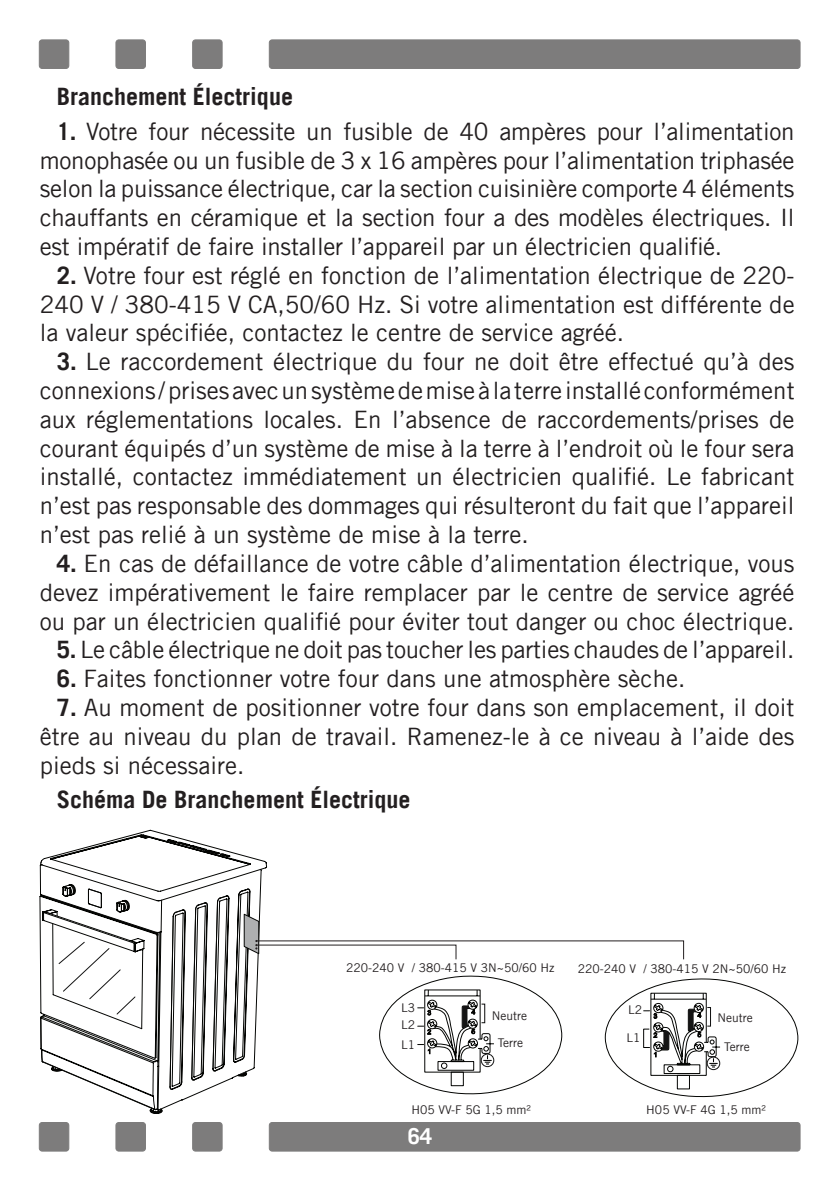
<style>
.page{position:relative;width:840px;height:1191px;background:#fff}
.page>*{position:absolute;margin:0;border:0;box-sizing:border-box;transform-origin:0 0}
.t1{font:24px/28.8px "Trade Gothic";color:#231f20;text-align:justify}
.t2{font:700 24px "Trade Gothic";color:#231f20}
.t3{font:700 22px "Trade Gothic";color:#fff}
.t4{font:12px "Trade Gothic";color:#231f20}
.s1{font-weight:700}
</style>
<div class="page">
<div style="left:269px;top:40px;width:530px;height:28px;background:#7d7c7c;border-radius:3px"></div>
<div style="left:269px;top:40px;width:530px;height:29px;border:1px solid #7d7c7c;border-radius:3px"></div>
<div style="left:39px;top:40px;width:30px;height:28px;background:#7d7c7c;border-radius:3px"></div>
<div style="left:39px;top:40px;width:30px;height:29px;border:1px solid #7d7c7c;border-radius:3px"></div>
<div style="left:192px;top:40px;width:30px;height:28px;background:#7d7c7c;border-radius:3px"></div>
<div style="left:192px;top:40px;width:30px;height:29px;border:1px solid #7d7c7c;border-radius:3px"></div>
<div style="left:116px;top:40px;width:29px;height:28px;background:#7d7c7c;border-radius:3px"></div>
<div style="left:116px;top:40px;width:30px;height:29px;border:1px solid #7d7c7c;border-radius:3px"></div>
<div style="left:269px;top:1122px;width:530px;height:29px;background:#7d7c7c;border-radius:3px"></div>
<div style="left:269px;top:1122px;width:530px;height:29px;border:1px solid #7d7c7c;border-radius:3px"></div>
<div style="left:39px;top:1122px;width:30px;height:29px;background:#7d7c7c;border-radius:3px"></div>
<div style="left:39px;top:1122px;width:30px;height:29px;border:1px solid #7d7c7c;border-radius:3px"></div>
<div style="left:192px;top:1122px;width:30px;height:29px;background:#7d7c7c;border-radius:3px"></div>
<div style="left:192px;top:1122px;width:30px;height:29px;border:1px solid #7d7c7c;border-radius:3px"></div>
<div style="left:116px;top:1122px;width:29px;height:29px;background:#7d7c7c;border-radius:3px"></div>
<div style="left:116px;top:1122px;width:30px;height:29px;border:1px solid #7d7c7c;border-radius:3px"></div>
<svg style="left:40px;top:856px;width:148px;height:258px"></svg>
<svg style="left:50px;top:834px;width:748px;height:264px"></svg>
<div style="left:480px;top:1053px;width:13px;height:13px;border:1px solid #141414;border-radius:50%"></div>
<p class="t2" style="left:57px;top:82px;width:238px">Branchement Électrique</p>
<p class="t1" style="left:40px;top:116px;width:756px;text-indent:17px"><span class="s1">1.</span> Votre four nécessite un fusible de 40 ampères pour l’alimentation monophasée ou un fusible de 3 x 16 ampères pour l’alimentation triphasée selon la puissance électrique, car la section cuisinière comporte 4 éléments chauffants en céramique et la section four a des modèles électriques. Il est impératif de faire installer l’appareil par un électricien qualifié.</p>
<p class="t1" style="left:40px;top:260px;width:756px;text-indent:17px"><span class="s1">2.</span> Votre four est réglé en fonction de l’alimentation électrique de 220- 240 V / 380-415 V CA,50/60 Hz. Si votre alimentation est différente de la valeur spécifiée, contactez le centre de service agréé.</p>
<p class="t1" style="left:40px;top:347px;width:756px;text-indent:17px"><span class="s1">3.</span> Le raccordement électrique du four ne doit être effectué qu’à des connexions / prises avec un système de mise à la terre installé conformément aux réglementations locales. En l’absence de raccordements/prises de courant équipés d’un système de mise à la terre à l’endroit où le four sera installé, contactez immédiatement un électricien qualifié. Le fabricant n’est pas responsable des dommages qui résulteront du fait que l’appareil n’est pas relié à un système de mise à la terre.</p>
<p class="t1" style="left:40px;top:548px;width:756px;text-indent:17px"><span class="s1">4.</span> En cas de défaillance de votre câble d’alimentation électrique, vous devez impérativement le faire remplacer par le centre de service agréé ou par un électricien qualifié pour éviter tout danger ou choc électrique.</p>
<p class="t1" style="left:57px;top:635px;width:739px"><span class="s1">5.</span> Le câble électrique ne doit pas toucher les parties chaudes de l’appareil.</p>
<p class="t1" style="left:57px;top:664px;width:629px"><span class="s1">6.</span> Faites fonctionner votre four dans une atmosphère sèche.</p>
<p class="t1" style="left:40px;top:692px;width:756px;text-indent:17px"><span class="s1">7.</span> Au moment de positionner votre four dans son emplacement, il doit être au niveau du plan de travail. Ramenez-le à ce niveau à l’aide des pieds si nécessaire.</p>
<p class="t2" style="left:57px;top:784px;width:355px">Schéma De Branchement Électrique</p>
<p class="t4" style="left:346px;top:960px;width:210px">220-240 V / 380-415 V 3N~50/60 Hz</p>
<p class="t4" style="left:577px;top:961px;width:210px">220-240 V / 380-415 V 2N~50/60 Hz</p>
<p class="t4" style="left:401px;top:1000px;width:16px">L3</p>
<p class="t4" style="left:627px;top:1002px;width:16px">L2</p>
<p class="t4" style="left:491px;top:1008px;width:37px">Neutre</p>
<p class="t4" style="left:717px;top:1010px;width:37px">Neutre</p>
<p class="t4" style="left:497px;top:1035px;width:27px">Terre</p>
<p class="t4" style="left:723px;top:1039px;width:27px">Terre</p>
<p class="t4" style="left:401px;top:1017px;width:16px">L2</p>
<p class="t4" style="left:626px;top:1030px;width:16px">L1</p>
<p class="t4" style="left:401px;top:1037px;width:16px">L1</p>
<p class="t4" style="left:411px;top:1102px;width:121px">H05 VV-F 5G 1,5 mm²</p>
<p class="t4" style="left:646px;top:1102px;width:121px">H05 VV-F 4G 1,5 mm²</p>
<p class="t3" style="left:407px;top:1123px;width:26px">64</p>
</div>
